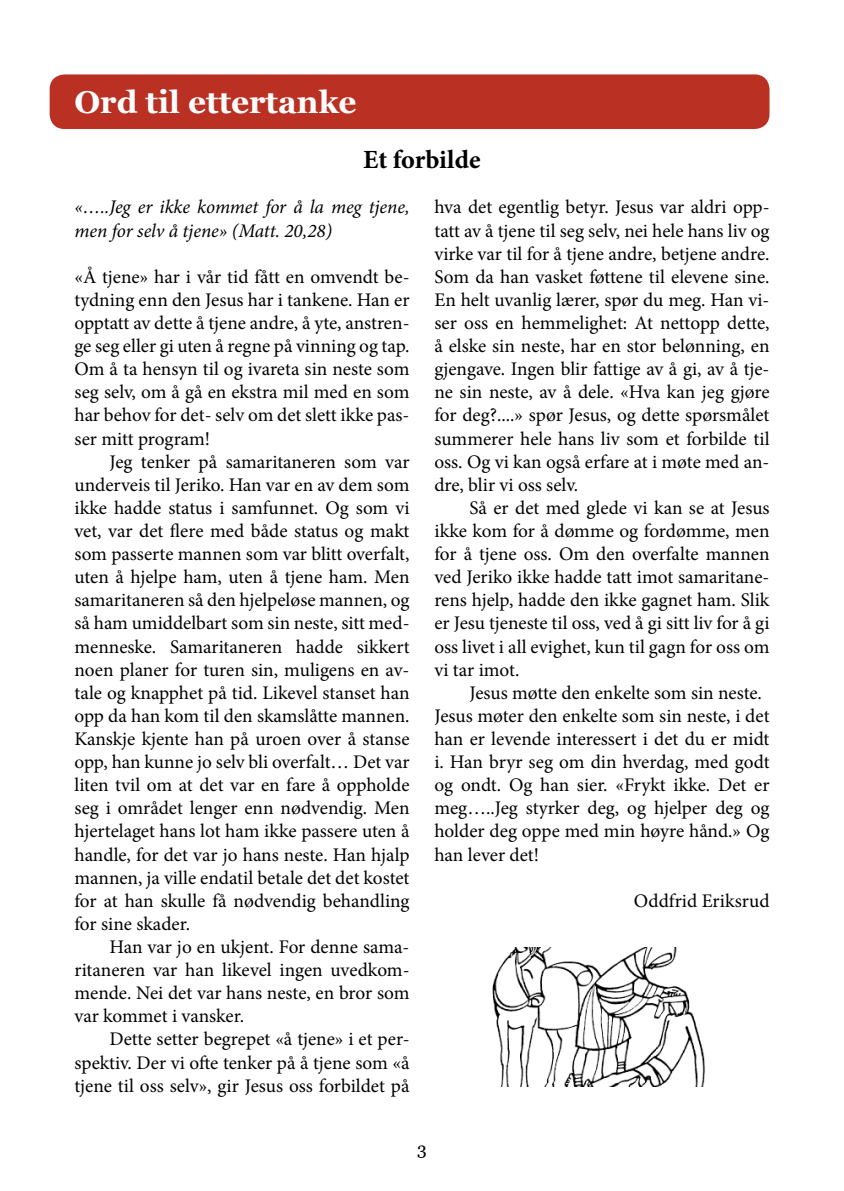
<style>
.page{position:relative;width:844px;height:1191px;background:#fff}
.page>*{position:absolute;margin:0;border:0;box-sizing:border-box;transform-origin:0 0}
.t1{font:700 31.5px "Georgia";color:#fff}
.t2{font:700 26.25px "Minion Pro";color:#000}
.t3{font:19.25px/23.1px "Minion Pro";letter-spacing:-.005em;color:#000;text-align:justify}
.t4{font:italic 19.25px/23.1px "Minion Pro";letter-spacing:-.005em;color:#000}
.t5{font:17.5px "Georgia";color:#000}
</style>
<div class="page">
<div style="left:50px;top:74px;width:719px;height:55px;background:#ba3023;border-radius:15px"></div>
<img style="left:492px;top:947px;width:213px;height:139px">
<h1 class="t1" style="left:74px;top:78px;width:283px">Ord til ettertanke</h1>
<h2 class="t2" style="left:363px;top:141px;width:119px">Et forbilde</h2>
<p class="t4" style="left:74px;top:196px;width:336px">«…..Jeg er ikke kommet for å la meg tjene, men for selv å tjene» (Matt. 20,28)</p>
<p class="t3" style="left:74px;top:265px;width:336px">«Å tjene» har i vår tid fått en omvendt be&shy;tydning enn den Jesus har i tankene. Han er opptatt av dette å tjene andre, å yte, anstren&shy;ge seg eller gi uten å regne på vinning og tap.<br>Om å ta hensyn til og ivareta sin neste som seg selv, om å gå en ekstra mil med en som har behov for det- selv om det slett ikke pas&shy;ser mitt program!</p>
<p class="t3" style="left:74px;top:450px;width:336px;text-indent:35px">Jeg tenker på samaritaneren som var underveis til Jeriko. Han var en av dem som ikke hadde status i samfunnet. Og som vi vet, var det flere med både status og makt som passerte mannen som var blitt overfalt, uten å hjelpe ham, uten å tjene ham. Men samaritaneren så den hjelpeløse mannen, og så ham umiddelbart som sin neste, sitt med&shy;menneske. Samaritaneren hadde sikkert noen planer for turen sin, muligens en av&shy;tale og knapphet på tid. Likevel stanset han opp da han kom til den skamslåtte mannen.<br>Kanskje kjente han på uroen over å stanse opp, han kunne jo selv bli overfalt… Det var liten tvil om at det var en fare å oppholde seg i området lenger enn nødvendig. Men hjertelaget hans lot ham ikke passere uten å handle, for det var jo hans neste. Han hjalp mannen, ja ville endatil betale det det kostet for at han skulle få nødvendig behandling for sine skader.</p>
<p class="t3" style="left:74px;top:935px;width:336px;text-indent:35px">Han var jo en ukjent. For denne sama&shy;ritaneren var han likevel ingen uvedkom&shy;mende. Nei det var hans neste, en bror som var kommet i vansker.</p>
<p class="t3" style="left:74px;top:1027px;width:336px;text-indent:35px">Dette setter begrepet «å tjene» i et per&shy;spektiv. Der vi ofte tenker på å tjene som «å tjene til oss selv», gir Jesus oss forbildet på</p>
<p class="t3" style="left:434px;top:196px;width:336px">hva det egentlig betyr. Jesus var aldri opp&shy;tatt av å tjene til seg selv, nei hele hans liv og virke var til for å tjene andre, betjene andre.<br>Som da han vasket føttene til elevene sine.<br>En helt uvanlig lærer, spør du meg. Han vi&shy;ser oss en hemmelighet: At nettopp dette, å elske sin neste, har en stor belønning, en gjengave. Ingen blir fattige av å gi, av å tje&shy;ne sin neste, av å dele. «Hva kan jeg gjøre for deg?....» spør Jesus, og dette spørsmålet summerer hele hans liv som et forbilde til oss. Og vi kan også erfare at i møte med an&shy;dre, blir vi oss selv.</p>
<p class="t3" style="left:434px;top:496px;width:337px;text-indent:35px">Så er det med glede vi kan se at Jesus ikke kom for å dømme og fordømme, men for å tjene oss. Om den overfalte mannen ved Jeriko ikke hadde tatt imot samaritane&shy;rens hjelp, hadde den ikke gagnet ham. Slik er Jesu tjeneste til oss, ved å gi sitt liv for å gi oss livet i all evighet, kun til gagn for oss om vi tar imot.</p>
<p class="t3" style="left:434px;top:681px;width:336px;text-align:left;text-indent:35px">Jesus møtte den enkelte som sin neste.<br>Jesus møter den enkelte som sin neste, i det han er levende interessert i det du er midt i. Han bryr seg om din hverdag, med godt og ondt. Og han sier. «Frykt ikke. Det er meg…..Jeg styrker deg, og hjelper deg og holder deg oppe med min høyre hånd.» Og han lever det!</p>
<p class="t3" style="left:633px;top:889px;width:137px">Oddfrid Eriksrud</p>
<p class="t5" style="left:417px;top:1136px;width:11px">3</p>
</div>
